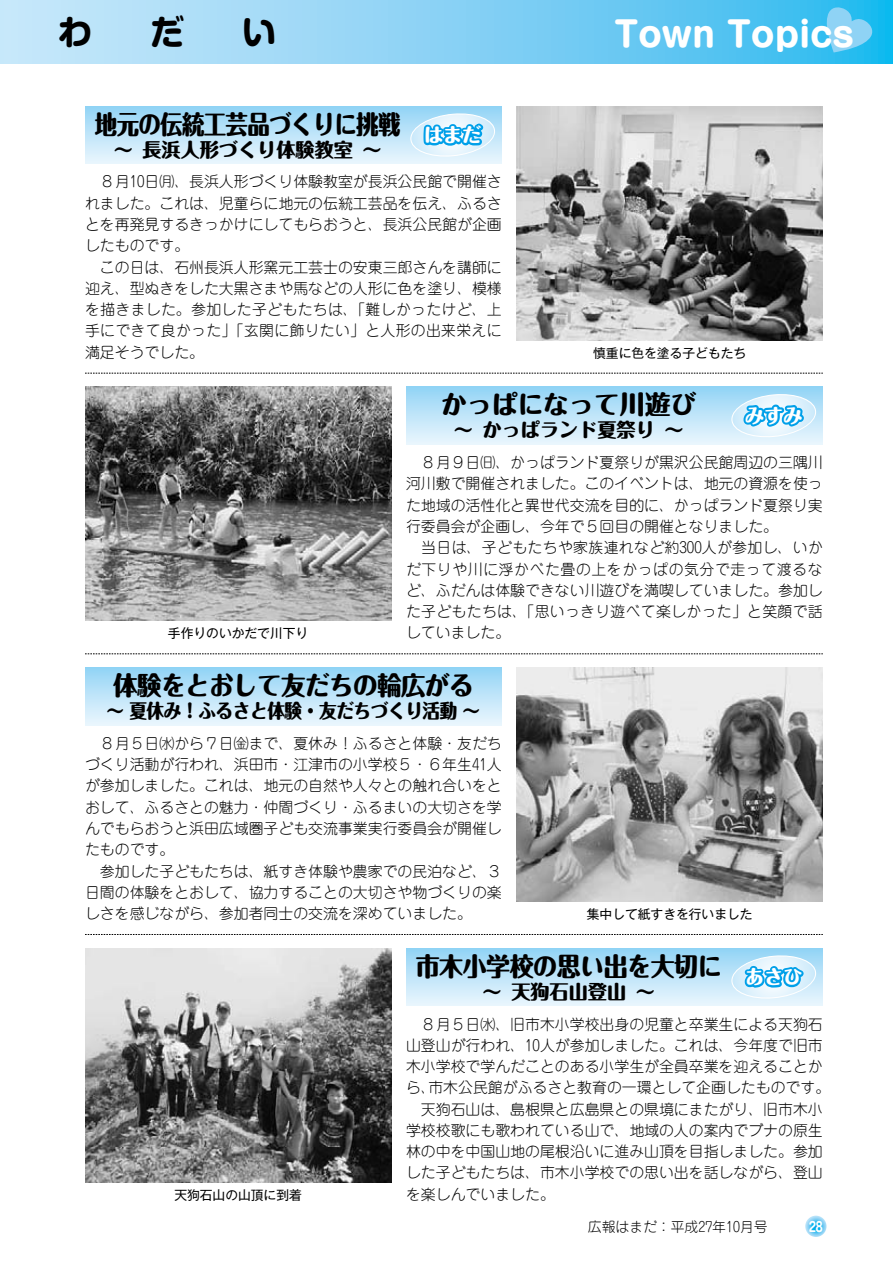
<style>
.page{position:relative;width:893px;height:1263px;background:#fff}
.page>*{position:absolute;margin:0;border:0;box-sizing:border-box;transform-origin:0 0}
.t1{font:700 34.05px "Capie N Std";color:#fff}
.t2{font:700 34.05px "Shin M Go Pro";color:#000}
.t3{font:800 25.5px "Maru Fo Pro";letter-spacing:-.02em;color:#000;scale:.88 1}
.t4{font:800 25.5px "Maru Fo Pro";letter-spacing:-.02em;color:#000;scale:.96 1}
.t5{font:800 25.5px "Maru Fo Pro";letter-spacing:-.02em;color:#000;scale:.94 1}
.t6{font:800 25.5px "Maru Fo Pro";color:#000}
.t7{font:800 19.2px "Maru Fo Pro";color:#000}
.t8{font:800 19.2px "Maru Fo Pro";letter-spacing:-.02em;color:#000;scale:.92 1}
.t9{font:800 19.2px "Maru Fo Pro";color:#fff}
.t10{font:300 14.85px/21.3px "Jun 101 Pro";color:#000}
.t11{font:300 13.8px "Jun 101 Pro";color:#000}
.t12{font:700 13.8px "Jun 501 Pro";color:#fff}
.t13{font:12.75px "Gothic MB101 Pr 6";color:#000}
</style>
<div class="page">
<svg style="left:805px;top:1216px;width:21px;height:21px"></svg>
<img style="left:517px;top:106px;width:306px;height:234px">
<img style="left:85px;top:387px;width:306px;height:234px">
<img style="left:517px;top:668px;width:306px;height:233px">
<img style="left:85px;top:948px;width:306px;height:234px">
<svg style="left:85px;top:373px;width:738px;height:1px"></svg>
<svg style="left:85px;top:653px;width:738px;height:1px"></svg>
<svg style="left:85px;top:934px;width:738px;height:1px"></svg>
<div style="left:0;top:0;width:893px;height:64px;background:linear-gradient(to right,#d4e9fa,#30baef)"></div>
<hr style="left:0;top:0;width:1px;height:64px;background:#c6e8fa">
<div style="left:85px;top:106px;width:417px;height:58px;background:linear-gradient(to bottom,#93d4f5,#eaf6fd)"></div>
<svg style="left:410px;top:109px;width:86px;height:52px;background:#a0daf6"></svg>
<div style="left:406px;top:387px;width:417px;height:57px;background:linear-gradient(to bottom,#93d4f5,#ebf6fd)"></div>
<svg style="left:731px;top:390px;width:86px;height:51px;background:#a4dcf7"></svg>
<div style="left:406px;top:948px;width:417px;height:58px;background:linear-gradient(to bottom,#93d4f5,#eaf6fd)"></div>
<svg style="left:731px;top:951px;width:86px;height:51px;background:#a4dcf7"></svg>
<div style="left:85px;top:668px;width:417px;height:57px;background:linear-gradient(to bottom,#94d4f6,#ecf6fd)"></div>
<svg style="left:813px;top:3px;width:63px;height:61px;background:#29bcef"></svg>
<h1 class="t2" style="left:58px;top:4px;width:36px">わ</h1>
<h1 class="t2" style="left:150px;top:4px;width:36px">だ</h1>
<h1 class="t2" style="left:242px;top:4px;width:36px">い</h1>
<h2 class="t3" style="left:95px;top:103px;width:441px">地元の伝統工芸品づくりに挑戦 <sub>はまだ</sub></h2>
<p class="t7" style="left:114px;top:134px;width:269px">～　長浜人形づくり体験教室　～</p>
<p class="t10" style="left:85px;top:169px;width:418px">　８月10日㈪、長浜人形づくり体験教室が長浜公民館で開催されました。これは、児童らに地元の伝統工芸品を伝え、ふるさとを再発見するきっかけにしてもらおうと、長浜公民館が企画したものです。<br>　この日は、石州長浜人形窯元工芸士の安東三郎さんを講師に迎え、型ぬきをした大黒さまや馬などの人形に色を塗り、模様を描きました。参加した子どもたちは、「難しかったけど、上手にできて良かった」「玄関に飾りたい」と人形の出来栄えに満足そうでした。</p>
<h1 class="t1" style="left:614px;top:8px;width:241px">Town Topics</h1>
<p class="t13" style="left:593px;top:342px;width:155px">慎重に色を塗る子どもたち</p>
<p class="t13" style="left:168px;top:623px;width:142px">手作りのいかだで川下り</p>
<h2 class="t6" style="left:441px;top:384px;width:257px">かっぱになって川遊び</h2>
<p class="t7" style="left:454px;top:415px;width:202px">～　かっぱランド夏祭り</p>
<p class="t7" style="left:664px;top:415px;width:21px">~</p>
<p class="t9" style="left:745px;top:400px;width:59px">みすみ</p>
<p class="t10" style="left:406px;top:450px;width:418px;text-align:justify;text-indent:15px">８月９日㈰、かっぱランド夏祭りが黒沢公民館周辺の三隅川河川敷で開催されました。このイベントは、地元の資源を使った地域の活性化と異世代交流を目的に、かっぱランド夏祭り実行委員会が企画し、今年で５回目の開催となりました。</p>
<p class="t10" style="left:406px;top:535px;width:418px;text-align:justify;text-indent:15px">当日は、子どもたちや家族連れなど約300人が参加し、いかだ下りや川に浮かべた畳の上をかっぱの気分で走って渡るなど、ふだんは体験できない川遊びを満喫していました。参加した子どもたちは、「思いっきり遊べて楽しかった」と笑顔で話していました。</p>
<h2 class="t4" style="left:113px;top:665px;width:377px">体験をとおして友だちの輪広がる</h2>
<p class="t8" style="left:107px;top:695px;width:408px">～夏休み！ふるさと体験・友だちづくり活動 ~</p>
<p class="t10" style="left:85px;top:731px;width:418px">　８月５日㈬から７日㈮まで、夏休み！ふるさと体験・友だちづくり活動が行われ、浜田市・江津市の小学校５・６年生41人が参加しました。これは、地元の自然や人々との触れ合いをとおして、ふるさとの魅力・仲間づくり・ふるまいの大切さを学んでもらおうと浜田広域圏子ども交流事業実行委員会が開催したものです。<br>　参加した子どもたちは、紙すき体験や農家での民泊など、３日間の体験をとおして、協力することの大切さや物づくりの楽しさを感じながら、参加者同士の交流を深めていました。</p>
<p class="t13" style="left:587px;top:904px;width:167px">集中して紙すきを行いました</p>
<p class="t13" style="left:174px;top:1184px;width:129px">天狗石山の山頂に到着</p>
<h2 class="t5" style="left:416px;top:945px;width:327px">市木小学校の思い出を大切に</h2>
<p class="t7" style="left:483px;top:976px;width:145px">～　天狗石山登山</p>
<p class="t7" style="left:636px;top:976px;width:21px">~</p>
<p class="t9" style="left:745px;top:962px;width:59px">あさひ</p>
<p class="t10" style="left:421px;top:1011px;width:403px">８月５日㈬、旧市木小学校出身の児童と卒業生による天狗石</p>
<p class="t10" style="left:406px;top:1033px;width:418px">山登山が行われ、10人が参加しました。これは、今年度で旧市</p>
<p class="t10" style="left:406px;top:1054px;width:418px">木小学校で学んだことのある小学生が全員卒業を迎えることか</p>
<p class="t10" style="left:428px;top:1075px;width:403px">市木公民館がふるさと教育の一環として企画したものです。</p>
<p class="t10" style="left:406px;top:1075px;width:31px">ら、</p>
<p class="t10" style="left:421px;top:1097px;width:403px">天狗石山は、島根県と広島県との県境にまたがり、旧市木小</p>
<p class="t10" style="left:406px;top:1118px;width:418px">学校校歌にも歌われている山で、地域の人の案内でブナの原生</p>
<p class="t10" style="left:406px;top:1139px;width:418px">林の中を中国山地の尾根沿いに進み山頂を目指しました。参加</p>
<p class="t10" style="left:406px;top:1160px;width:418px">した子どもたちは、市木小学校での思い出を話しながら、登山</p>
<p class="t10" style="left:406px;top:1182px;width:150px">を楽しんでいました。</p>
<p class="t11" style="left:588px;top:1215px;width:181px">広報はまだ：平成27年10月号</p>
<p class="t12" style="left:809px;top:1215px;width:15px">28</p>
</div>
